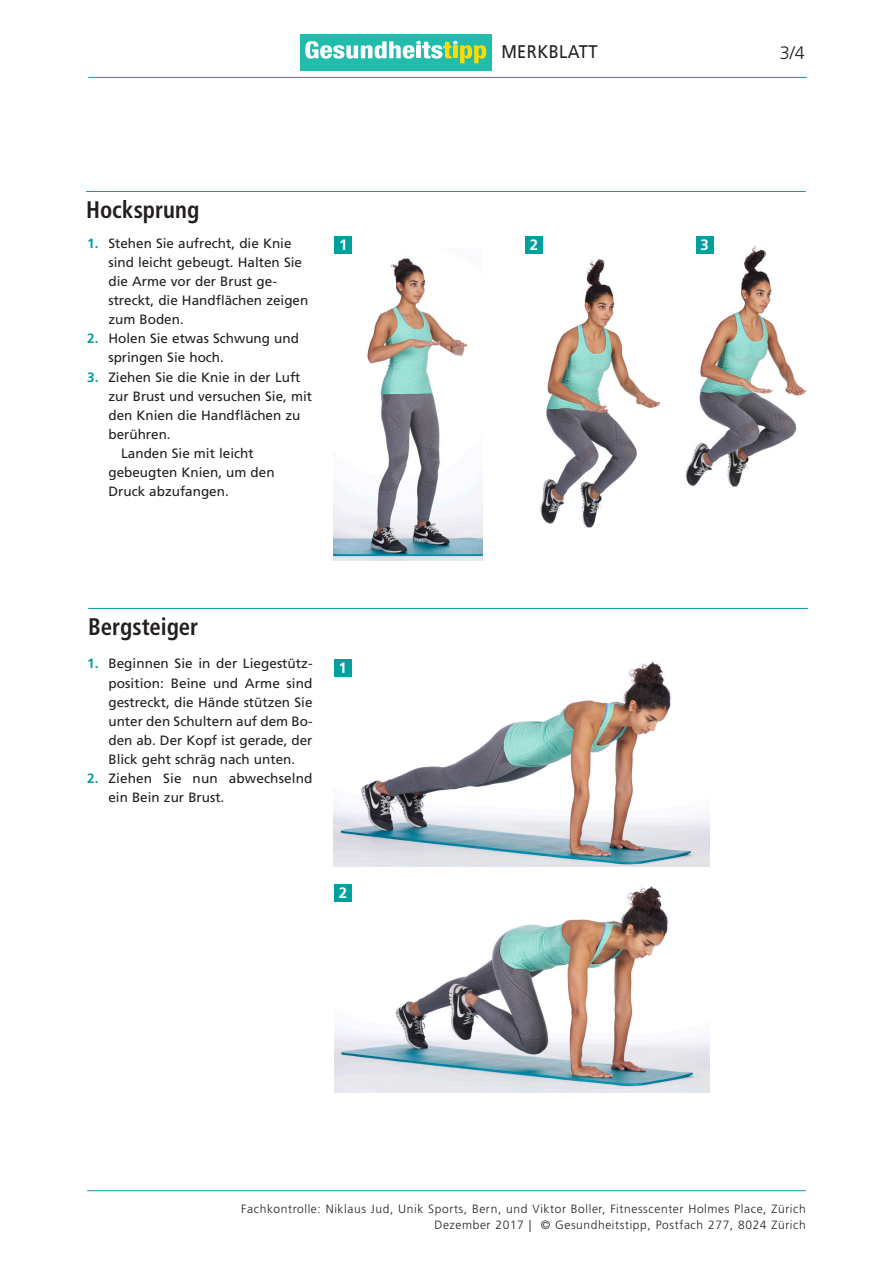
<style>
.page{position:relative;width:893px;height:1263px;background:#fff}
.page>*{position:absolute;margin:0;border:0;box-sizing:border-box;transform-origin:0 0}
._0-021_MB_Titel_m_Li{font:700 condensed 24px "Frutiger LT Std";color:#231f20;scale:.95 1}
.t1{font:18.3px "Frutiger LT Std";letter-spacing:.025em;color:#231f20;scale:.9 1}
.t2{font:300 18px "Frutiger LT Std";color:#231f20}
.t3{font:700 15px "Frutiger LT Std";color:#fff}
._0-063_MB_Kasten_Lau{font:13.5px/19.2px "Frutiger LT Std";color:#231f20}
._0-002_MB_Fusszeile{font:300 12px/16.5px "Frutiger LT Std";letter-spacing:.05em;color:#231f20;text-align:right}
.s1{font-weight:700;color:#00a09e}
</style>
<div class="page">
<hr style="left:88px;top:77px;width:719px;height:1px;background:#00a09e">
<hr style="left:87px;top:1190px;width:719px;height:1px;background:#00a09e">
<div style="left:300px;top:34px;width:192px;height:36px;background:#22bcac"></div>
<svg style="left:305px;top:41px;width:181px;height:22px"></svg>
<hr style="left:88px;top:608px;width:720px;height:1px;background:#00a09e">
<img style="left:334px;top:662px;width:375px;height:205px">
<div style="left:334px;top:659px;width:18px;height:18px;background:#00a09e"></div>
<img style="left:334px;top:886px;width:376px;height:207px">
<div style="left:334px;top:884px;width:18px;height:18px;background:#00a09e"></div>
<hr style="left:86px;top:191px;width:720px;height:1px;background:#00a09e">
<img style="left:334px;top:257px;width:149px;height:304px">
<div style="left:334px;top:236px;width:18px;height:18px;background:#00a09e"></div>
<img style="left:540px;top:259px;width:121px;height:269px">
<div style="left:525px;top:236px;width:18px;height:18px;background:#00a09e"></div>
<img style="left:685px;top:245px;width:121px;height:242px">
<div style="left:696px;top:236px;width:18px;height:18px;background:#00a09e"></div>
<h2 class="t1" style="left:501px;top:41px;width:109px">MERKBLATT</h2>
<p class="_0-021_MB_Titel_m_Li" style="left:86px;top:196px;width:121px">Hocksprung</p>
<p class="_0-063_MB_Kasten_Lau" style="left:108px;top:233px;width:201px;text-indent:-21px"><span class="s1">1.</span> Stehen Sie aufrecht, die Knie sind leicht gebeugt. Halten Sie die Arme vor der Brust ge&shy;streckt, die Handflächen zeigen zum Boden.</p>
<p class="_0-063_MB_Kasten_Lau" style="left:108px;top:329px;width:192px;text-indent:-21px"><span class="s1">2.</span> Holen Sie etwas Schwung und springen Sie hoch.</p>
<p class="_0-063_MB_Kasten_Lau" style="left:108px;top:367px;width:205px;text-indent:-21px"><span class="s1">3.</span> Ziehen Sie die Knie in der Luft zur Brust und versuchen Sie, mit den Knien die Handflächen zu berühren.</p>
<p class="_0-063_MB_Kasten_Lau" style="left:108px;top:444px;width:168px;text-indent:13px">Landen Sie mit leicht gebeugten Knien, um den<br>Druck abzufangen.</p>
<p class="t3" style="left:339px;top:236px;width:10px">1</p>
<p class="t3" style="left:530px;top:236px;width:10px">2</p>
<p class="t3" style="left:701px;top:236px;width:10px">3</p>
<p class="_0-021_MB_Titel_m_Li" style="left:88px;top:612px;width:117px">Bergsteiger</p>
<p class="_0-063_MB_Kasten_Lau" style="left:108px;top:654px;width:206px;text-align:justify;text-indent:-21px"><span class="s1">1.</span> Beginnen Sie in der Liegestütz&shy;position: Beine und Arme sind gestreckt, die Hände stützen Sie unter den Schultern auf dem Bo&shy;den ab. Der Kopf ist gerade, der Blick geht schräg nach unten.</p>
<p class="_0-063_MB_Kasten_Lau" style="left:108px;top:769px;width:206px;text-indent:-21px"><span class="s1">2.</span> Ziehen Sie nun abwechselnd ein Bein zur Brust.</p>
<p class="t3" style="left:339px;top:659px;width:10px">1</p>
<p class="t3" style="left:339px;top:884px;width:10px">2</p>
<p class="t2" style="left:780px;top:43px;width:27px">3/4</p>
<p class="_0-002_MB_Fusszeile" style="left:241px;top:1201px;width:566px">Fachkontrolle: Niklaus Jud, Unik Sports, Bern, und Viktor Boller, Fitnesscenter Holmes Place, Zürich<br>Dezember 2017 | © Gesundheitstipp, Postfach 277, 8024 Zürich</p>
</div>
